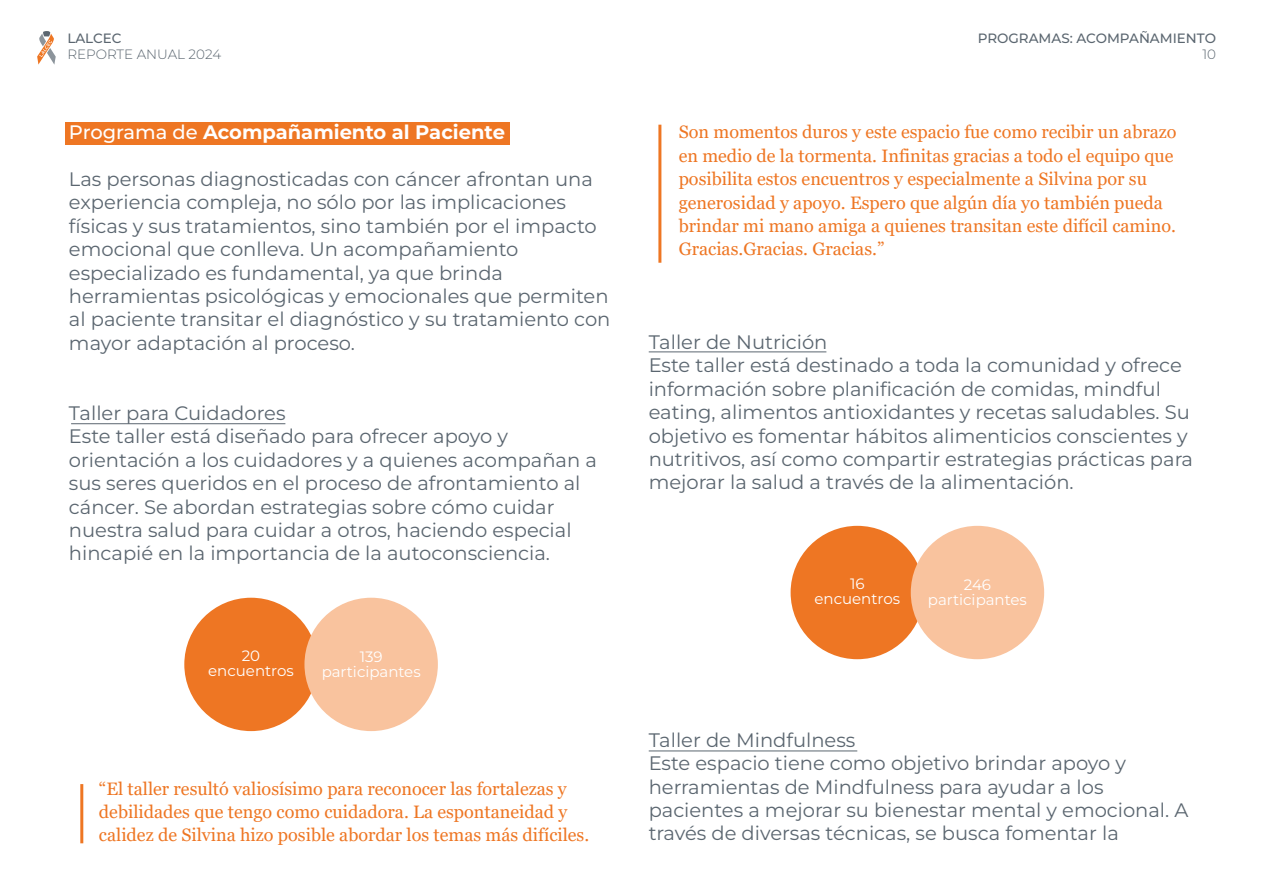
<style>
.page{position:relative;width:1263px;height:893px;background:#fff}
.page>*{position:absolute;margin:0;border:0;box-sizing:border-box;transform-origin:0 0}
.t1{font:19.5px/23.4px "Montserrat";color:#5b6670}
.t2{font:700 19.5px "Montserrat";color:#fff}
.t3{font:18px/23.4px "Georgia";color:#ee7623}
.t4{font:15px/15px "Montserrat";color:#fff;text-align:center}
.t5{font:500 13.5px "Montserrat";color:#5b6670}
.t6{font:300 13.5px "Montserrat";color:#5b6670}
.s1{font-weight:500}
</style>
<div class="page">
<div style="left:65px;top:122px;width:445px;height:23px;background:#ee7623"></div>
<svg style="left:37px;top:31px;width:19px;height:34px"></svg>
<div style="left:184px;top:598px;width:134px;height:133px;background:#ee7623;border-radius:50%"></div>
<div style="left:304px;top:598px;width:134px;height:133px;background:#f9c39e;border-radius:50%"></div>
<hr style="left:71px;top:423px;width:214px;height:1px;background:#5b6670">
<hr style="left:649px;top:351px;width:177px;height:1px;background:#5b6670">
<hr style="left:649px;top:751px;width:208px;height:1px;background:#5b6670">
<hr style="left:80px;top:784px;width:3px;height:59px;background:#ee7623">
<hr style="left:658px;top:125px;width:3px;height:138px;background:#ee7623">
<div style="left:791px;top:526px;width:133px;height:133px;background:#ee7623;border-radius:50%"></div>
<div style="left:911px;top:526px;width:133px;height:133px;background:#f9c39e;border-radius:50%"></div>
<p class="t5" style="left:67px;top:29px;width:56px">LALCEC</p>
<p class="t6" style="left:67px;top:46px;width:155px">REPORTE ANUAL 2024</p>
<p class="t2" style="left:69px;top:119px;width:437px"><span class="s1">Programa de</span> Acompañamiento al Paciente</p>
<p class="t1" style="left:69px;top:167px;width:543px">Las personas diagnosticadas con cáncer afrontan una experiencia compleja, no sólo por las implicaciones físicas y sus tratamientos, sino también por el impacto emocional que conlleva. Un acompañamiento especializado es fundamental, ya que brinda herramientas psicológicas y emocionales que permiten al paciente transitar el diagnóstico y su tratamiento con mayor adaptación al proceso.</p>
<p class="t1" style="left:69px;top:401px;width:529px">Taller para Cuidadores<br>Este taller está diseñado para ofrecer apoyo y orientación a los cuidadores y a quienes acompañan a sus seres queridos en el proceso de afrontamiento al cáncer. Se abordan estrategias sobre cómo cuidar nuestra salud para cuidar a otros, haciendo especial hincapié en la importancia de la autoconsciencia.</p>
<p class="t4" style="left:208px;top:648px;width:87px">20 encuentros</p>
<p class="t4" style="left:322px;top:649px;width:100px">139 participantes</p>
<p class="t3" style="left:99px;top:777px;width:492px">“El taller resultó valiosísimo para reconocer las fortalezas y debilidades que tengo como cuidadora. La espontaneidad y calidez de Silvina hizo posible abordar los temas más difíciles.</p>
<p class="t5" style="left:978px;top:29px;width:240px">PROGRAMAS: ACOMPAÑAMIENTO</p>
<p class="t6" style="left:1202px;top:46px;width:15px">10</p>
<p class="t3" style="left:679px;top:121px;width:499px">Son momentos duros y este espacio fue como recibir un abrazo en medio de la tormenta. Infinitas gracias a todo el equipo que posibilita estos encuentros y especialmente a Silvina por su generosidad y apoyo. Espero que algún día yo también pueda brindar mi mano amiga a quienes transitan este difícil camino.<br>Gracias.Gracias. Gracias.”</p>
<p class="t1" style="left:649px;top:330px;width:546px">Taller de Nutrición<br>Este taller está destinado a toda la comunidad y ofrece información sobre planificación de comidas, mindful eating, alimentos antioxidantes y recetas saludables. Su objetivo es fomentar hábitos alimenticios conscientes y nutritivos, así como compartir estrategias prácticas para mejorar la salud a través de la alimentación.</p>
<p class="t4" style="left:814px;top:576px;width:87px">16 encuentros</p>
<p class="t4" style="left:928px;top:577px;width:100px">246 participantes</p>
<p class="t1" style="left:649px;top:728px;width:541px">Taller de Mindfulness<br>Este espacio tiene como objetivo brindar apoyo y herramientas de Mindfulness para ayudar a los pacientes a mejorar su bienestar mental y emocional. A través de diversas técnicas, se busca fomentar la</p>
</div>
